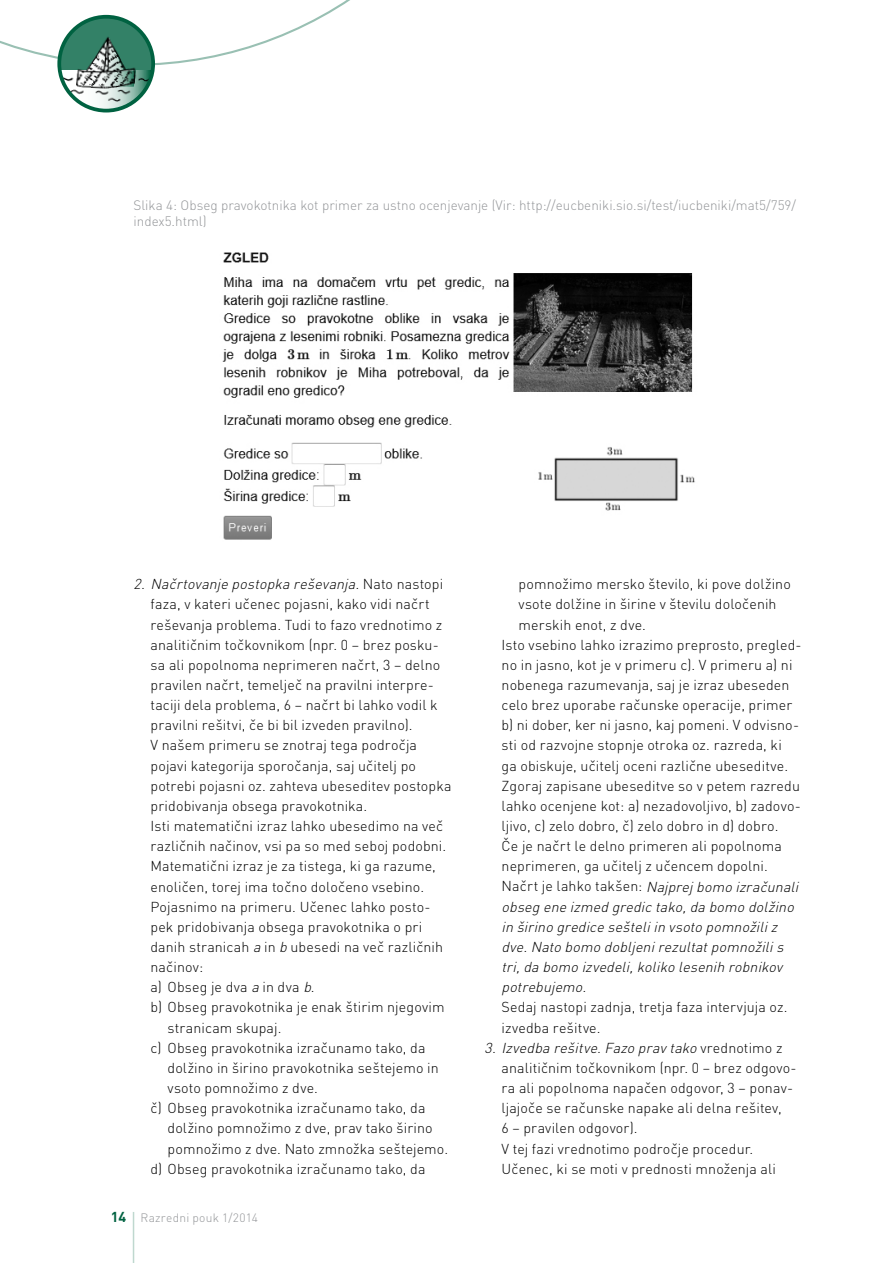
<style>
.page{position:relative;width:893px;height:1263px;background:#fff}
.page>*{position:absolute;margin:0;border:0;box-sizing:border-box;transform-origin:0 0}
.t1{font:300 14.25px/20.1px "DINP";letter-spacing:.01em;color:#000}
.t2{font:italic 300 14.25px "DINP";letter-spacing:.005em;color:#000}
.t3{font:300 13.5px/16.2px "DINP";color:#939598}
.t4{font:300 12px "DINP";letter-spacing:.02em;color:#939598}
.s1{font-style:normal}
.s2{font-style:italic}
.s3{font-weight:700;font-size:14.25px;color:#006241}
</style>
<div class="page">
<hr style="left:133px;top:1212px;width:1px;height:51px;background:#bfd8cf">
<img style="left:222px;top:252px;width:473px;height:288px">
<svg style="left:0;top:0;width:350px;height:81px"></svg>
<img style="left:58px;top:23px;width:94px;height:88px">
<div style="left:57px;top:15px;width:98px;height:97px;border:4px solid #006241;border-radius:50%"></div>
<p class="t3" style="left:134px;top:197px;width:664px">Slika 4: Obseg pravokotnika kot primer za ustno ocenjevanje (Vir: http://eucbeniki.sio.si/test/iucbeniki/mat5/759/ index5.html)</p>
<p class="t2" style="left:134px;top:575px;width:311px">2. Načrtovanje postopka reševanja.<span class="s1">N a t o n a s t o p i</span></p>
<p class="t1" style="left:151px;top:594px;width:281px">faza, v kateri učenec pojasni, kako vidi načrt</p>
<p class="t1" style="left:151px;top:614px;width:293px">reševanja problema. Tudi to fazo vrednotimo z</p>
<p class="t1" style="left:151px;top:634px;width:290px">analitičnim točkovnikom (npr. 0 – brez posku-</p>
<p class="t1" style="left:151px;top:654px;width:291px">sa ali popolnoma neprimeren načrt, 3 – delno</p>
<p class="t1" style="left:151px;top:675px;width:285px">pravilen načrt, temelječ na pravilni interpre-</p>
<p class="t1" style="left:151px;top:695px;width:289px">taciji dela problema, 6 – načrt bi lahko vodil k</p>
<p class="t1" style="left:151px;top:715px;width:264px">pravilni rešitvi, če bi bil izveden pravilno).</p>
<p class="t1" style="left:151px;top:735px;width:268px">V našem primeru se znotraj tega področja</p>
<p class="t1" style="left:151px;top:755px;width:267px">pojavi kategorija sporočanja, saj učitelj po</p>
<p class="t1" style="left:151px;top:775px;width:302px">potrebi pojasni oz. zahteva ubeseditev postopka</p>
<p class="t1" style="left:151px;top:795px;width:218px">pridobivanja obsega pravokotnika.</p>
<p class="t1" style="left:151px;top:816px;width:294px">Isti matematični izraz lahko ubesedimo na več</p>
<p class="t1" style="left:151px;top:836px;width:297px">različnih načinov, vsi pa so med seboj podobni.</p>
<p class="t1" style="left:151px;top:856px;width:287px">Matematični izraz je za tistega, ki ga razume,</p>
<p class="t1" style="left:151px;top:876px;width:275px">enoličen, torej ima točno določeno vsebino.</p>
<p class="t1" style="left:151px;top:896px;width:282px">Pojasnimo na primeru. Učenec lahko posto-</p>
<p class="t1" style="left:151px;top:916px;width:273px">pek pridobivanja obsega pravokotnika o pri</p>
<p class="t1" style="left:151px;top:937px;width:294px">danih stranicah <span class="s2">a</span> in <span class="s2">b</span> ubesedi na več različnih</p>
<p class="t1" style="left:151px;top:957px;width:54px">načinov:</p>
<p class="t1" style="left:151px;top:977px;width:166px">a) Obseg je dva <span class="s2">a</span> in dva <span class="s2">b</span>.</p>
<p class="t1" style="left:151px;top:997px;width:296px">b) Obseg pravokotnika je enak štirim njegovim</p>
<p class="t1" style="left:168px;top:1017px;width:115px">stranicam skupaj.</p>
<p class="t1" style="left:151px;top:1037px;width:276px">c) Obseg pravokotnika izračunamo tako, da</p>
<p class="t1" style="left:168px;top:1057px;width:273px">dolžino in širino pravokotnika seštejemo in</p>
<p class="t1" style="left:168px;top:1078px;width:152px">vsoto pomnožimo z dve.</p>
<p class="t1" style="left:151px;top:1098px;width:276px">č) Obseg pravokotnika izračunamo tako, da</p>
<p class="t1" style="left:168px;top:1118px;width:267px">dolžino pomnožimo z dve, prav tako širino</p>
<p class="t1" style="left:168px;top:1138px;width:282px">pomnožimo z dve. Nato zmnožka seštejemo.</p>
<p class="t1" style="left:151px;top:1158px;width:276px">d) Obseg pravokotnika izračunamo tako, da</p>
<p class="t4" style="left:111px;top:1210px;width:149px"><span class="s3">14</span> Razredni pouk 1/2014</p>
<p class="t1" style="left:519px;top:574px;width:274px">pomnožimo mersko število, ki pove dolžino</p>
<p class="t1" style="left:519px;top:594px;width:259px">vsote dolžine in širine v številu določenih</p>
<p class="t1" style="left:519px;top:614px;width:129px">merskih enot, z dve.</p>
<p class="t1" style="left:502px;top:634px;width:302px">Isto vsebino lahko izrazimo preprosto, pregled-</p>
<p class="t1" style="left:502px;top:654px;width:292px">no in jasno, kot je v primeru c). V primeru a) ni</p>
<p class="t1" style="left:502px;top:675px;width:289px">nobenega razumevanja, saj je izraz ubeseden</p>
<p class="t1" style="left:502px;top:695px;width:292px">celo brez uporabe računske operacije, primer</p>
<p class="t1" style="left:502px;top:715px;width:299px">b) ni dober, ker ni jasno, kaj pomeni. V odvisno-</p>
<p class="t1" style="left:502px;top:735px;width:282px">sti od razvojne stopnje otroka oz. razreda, ki</p>
<p class="t1" style="left:502px;top:755px;width:288px">ga obiskuje, učitelj oceni različne ubeseditve.</p>
<p class="t1" style="left:502px;top:775px;width:300px">Zgoraj zapisane ubeseditve so v petem razredu</p>
<p class="t1" style="left:502px;top:795px;width:301px">lahko ocenjene kot: a) nezadovoljivo, b) zadovo-</p>
<p class="t1" style="left:502px;top:816px;width:278px">ljivo, c) zelo dobro, č) zelo dobro in d) dobro.</p>
<p class="t1" style="left:502px;top:836px;width:282px">Če je načrt le delno primeren ali popolnoma</p>
<p class="t1" style="left:502px;top:856px;width:268px">neprimeren, ga učitelj z učencem dopolni.</p>
<p class="t2" style="left:502px;top:878px;width:302px"><span class="s1">N a č rt j e la h ko t a kš e n :</span> Najprej bomo izračunali</p>
<p class="t2" style="left:502px;top:898px;width:297px">obseg ene izmed gredic tako,da bomo dolžino</p>
<p class="t2" style="left:502px;top:918px;width:281px">in širino gredice sešteliin vsoto pomnožiliz</p>
<p class="t2" style="left:502px;top:938px;width:287px">dve.Nato bomo dobljenirezultatpomnožilis</p>
<p class="t2" style="left:502px;top:958px;width:286px">tri,da bomo izvedeli,koliko lesenih robnikov</p>
<p class="t2" style="left:502px;top:978px;width:90px">potrebujemo.</p>
<p class="t1" style="left:502px;top:997px;width:287px">Sedaj nastopi zadnja, tretja faza intervjuja oz. izvedba rešitve.</p>
<p class="t1" style="left:502px;top:1037px;width:297px;text-indent:-17px"><span class="s2">3. Izvedba rešitve.Fazo pravtako</span> v r e d n o t i m o z analitičnim točkovnikom (npr. 0 – brez odgovo&shy;ra ali popolnoma napačen odgovor, 3 – ponav&shy;ljajoče se računske napake ali delna rešitev,<br>6 – pravilen odgovor).<br>V tej fazi vrednotimo področje procedur.<br>Učenec, ki se moti v prednosti množenja ali</p>
</div>
